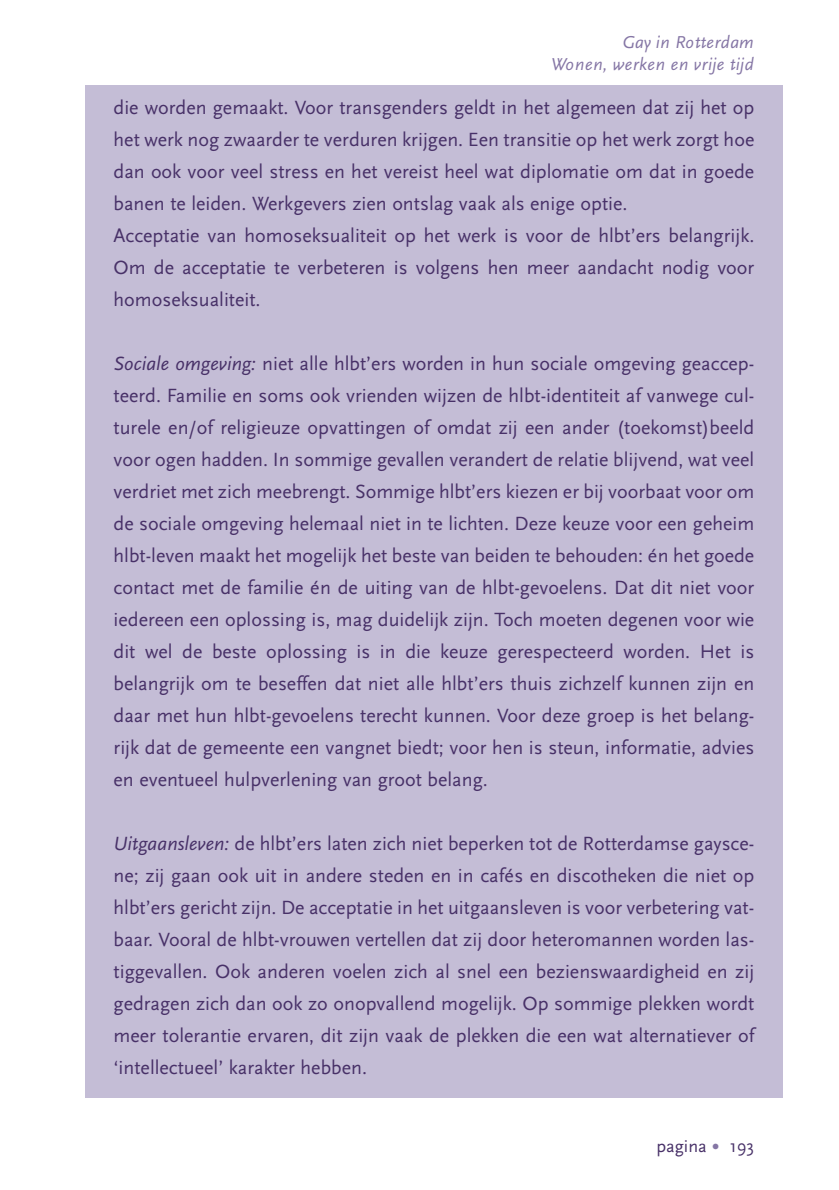
<style>
.page{position:relative;width:839px;height:1190px;background:#fff}
.page>*{position:absolute;margin:0;border:0;box-sizing:border-box;transform-origin:0 0}
.t1{font:20px/32px "Scala Sans";color:#483168;text-align:justify}
.t2{font:italic 18px/22.6px "Scala Sans";letter-spacing:.025em;color:#8576a5;text-align:right}
.t3{font:18px "Scala Sans";color:#483168}
.s1{font-style:italic}
.s2{font-style:inherit}
.s3{font-size:24px;color:#8576a5}
</style>
<div class="page">
<div style="left:85px;top:85px;width:698px;height:1013px;background:#c4bdd6"></div>
<p class="t2" style="left:551px;top:30px;width:204px">Gay in Rotterdam<br>Wonen, werken en vrije tijd</p>
<p class="t1" style="left:114px;top:93px;width:642px;text-align:left">die worden gemaakt. Voor transgenders geldt in het algemeen dat zij het op het werk nog zwaarder te verduren krijgen. Een transitie op het werk zorgt hoe dan ook voor veel stress en het vereist heel wat diplomatie om dat in goede banen te leiden. Werkgevers zien ontslag vaak als enige optie.<br>Acceptatie van homoseksualiteit op het werk is voor de hlbt’ers belangrijk.<br>Om de acceptatie te verbeteren is volgens hen meer aandacht nodig voor homoseksualiteit.</p>
<p class="t1" style="left:114px;top:349px;width:642px"><span class="s1">Sociale omgeving:</span> niet alle hlbt’ers worden in hun sociale omgeving geaccep&shy;teerd. Familie en soms ook vrienden wijzen de hlbt-identiteit af vanwege cul&shy;turele en/of religieuze opvattingen of omdat zij een ander (toekomst)beeld voor ogen hadden. In sommige gevallen verandert de relatie blijvend, wat veel verdriet met zich meebrengt. Sommige hlbt’ers kiezen er bij voorbaat voor om de sociale omgeving helemaal niet in te lichten. Deze keuze voor een geheim hlbt-leven maakt het mogelijk het beste van beiden te behouden: <span class="s2">é</span>n het goede contact met de familie <span class="s2">é</span>n de uiting van de hlbt-gevoelens. Dat dit niet voor iedereen een oplossing is, mag duidelijk zijn. Toch moeten degenen voor wie dit wel de beste oplossing is in die keuze gerespecteerd worden. Het is belangrijk om te beseffen dat niet alle hlbt’ers thuis zichzelf kunnen zijn en daar met hun hlbt-gevoelens terecht kunnen. Voor deze groep is het belang&shy;rijk dat de gemeente een vangnet biedt; voor hen is steun, informatie, advies en eventueel hulpverlening van groot belang.</p>
<p class="t1" style="left:114px;top:829px;width:642px"><span class="s1">Uitgaansleven:</span> de hlbt’ers laten zich niet beperken tot de Rotterdamse gaysce&shy;ne; zij gaan ook uit in andere steden en in caf<span class="s2">é</span>s en discotheken die niet op hlbt’ers gericht zijn. De acceptatie in het uitgaansleven is voor verbetering vat&shy;baar. Vooral de hlbt-vrouwen vertellen dat zij door heteromannen worden las&shy;tiggevallen. Ook anderen voelen zich al snel een bezienswaardigheid en zij gedragen zich dan ook zo onopvallend mogelijk. Op sommige plekken wordt meer tolerantie ervaren, dit zijn vaak de plekken die een wat alternatiever of ‘intellectueel’ karakter hebben.</p>
<p class="t3" style="left:656px;top:1135px;width:99px">pagina <span class="s3">•</span> 193</p>
</div>
